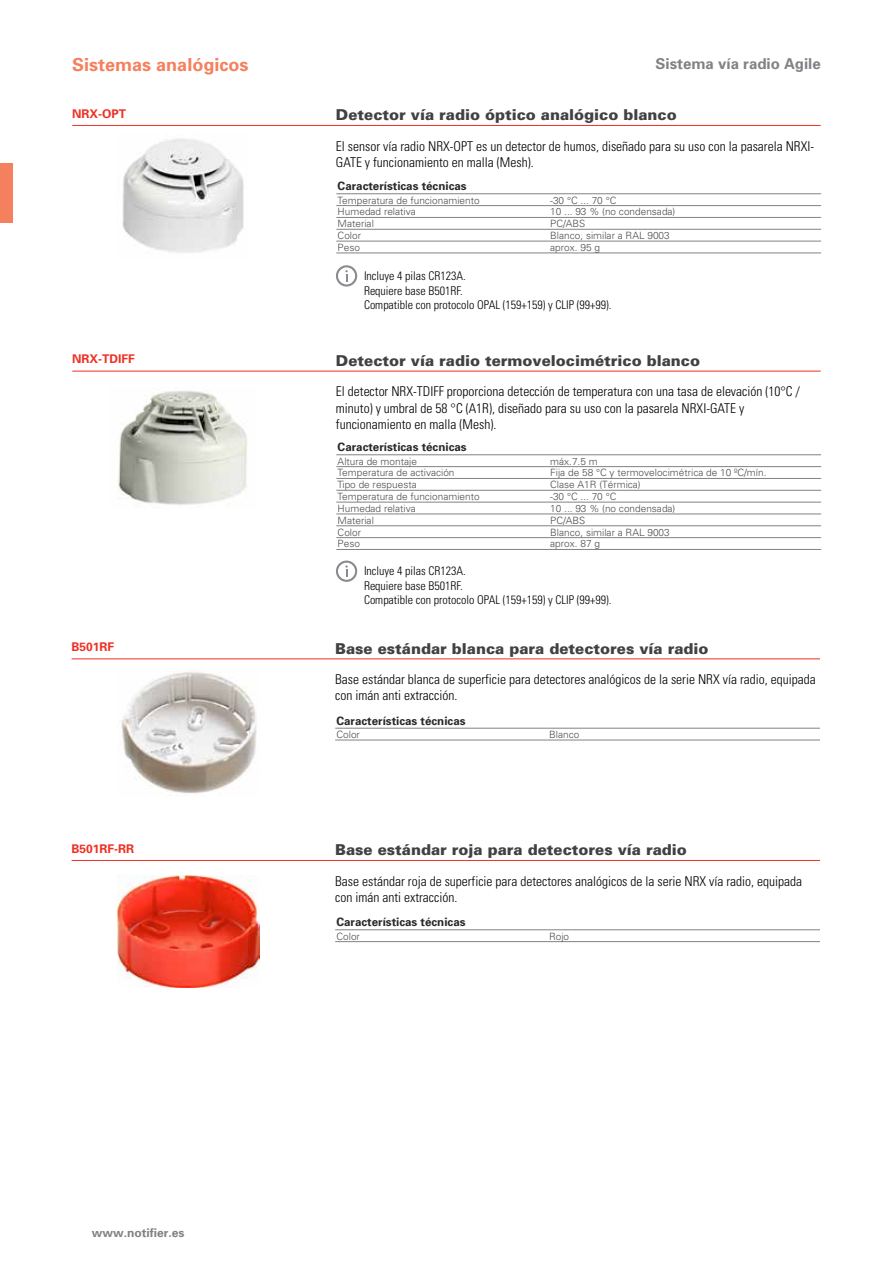
<style>
.page{position:relative;width:893px;height:1263px;background:#fff}
.page>*{position:absolute;margin:0;border:0;box-sizing:border-box;transform-origin:0 0}
.t1{font:700 18px "Univers";color:#f4805e}
.t2{font:900 15px "Univers";color:#414042}
.t3{font:700 15px "Univers";color:#808285}
.t4{font:300 condensed 13.5px/16.2px "Univers";color:#000}
.t5{font:300 condensed 12px/14.4px "Univers";color:#000}
.t6{font:700 12px "Univers";color:#ee3124}
.t7{font:700 12px "Univers";color:#808285}
.t8{font:700 11.55px "Univers";color:#292829}
.t9{font:300 10.05px "Univers";color:#4d4d4f}
</style>
<div class="page">
<div style="left:0;top:163px;width:13px;height:60px;background:#f4805e"></div>
<svg style="left:336px;top:265px;width:21px;height:22px"></svg>
<hr style="left:549px;top:193px;width:272px;height:1px;background:#808285">
<hr style="left:549px;top:205px;width:272px;height:1px;background:#808285">
<hr style="left:549px;top:217px;width:272px;height:1px;background:#808285">
<hr style="left:549px;top:229px;width:272px;height:1px;background:#808285">
<hr style="left:549px;top:241px;width:272px;height:1px;background:#808285">
<hr style="left:549px;top:253px;width:272px;height:1px;background:#808285">
<hr style="left:336px;top:193px;width:213px;height:1px;background:#808285">
<hr style="left:336px;top:205px;width:213px;height:1px;background:#808285">
<hr style="left:336px;top:217px;width:213px;height:1px;background:#808285">
<hr style="left:336px;top:229px;width:213px;height:1px;background:#808285">
<hr style="left:336px;top:241px;width:213px;height:1px;background:#808285">
<hr style="left:336px;top:253px;width:213px;height:1px;background:#808285">
<hr style="left:72px;top:125px;width:749px;height:1px;background:#ee3124">
<svg style="left:336px;top:561px;width:21px;height:21px"></svg>
<hr style="left:549px;top:454px;width:272px;height:1px;background:#808285">
<hr style="left:549px;top:466px;width:272px;height:1px;background:#808285">
<hr style="left:549px;top:478px;width:272px;height:1px;background:#808285">
<hr style="left:549px;top:490px;width:272px;height:1px;background:#808285">
<hr style="left:549px;top:502px;width:272px;height:1px;background:#808285">
<hr style="left:549px;top:514px;width:272px;height:1px;background:#808285">
<hr style="left:549px;top:525px;width:272px;height:1px;background:#808285">
<hr style="left:549px;top:537px;width:272px;height:1px;background:#808285">
<hr style="left:549px;top:549px;width:272px;height:1px;background:#808285">
<hr style="left:336px;top:454px;width:213px;height:1px;background:#808285">
<hr style="left:336px;top:466px;width:213px;height:1px;background:#808285">
<hr style="left:336px;top:478px;width:213px;height:1px;background:#808285">
<hr style="left:336px;top:490px;width:213px;height:1px;background:#808285">
<hr style="left:336px;top:502px;width:213px;height:1px;background:#808285">
<hr style="left:336px;top:514px;width:213px;height:1px;background:#808285">
<hr style="left:336px;top:525px;width:213px;height:1px;background:#808285">
<hr style="left:336px;top:537px;width:213px;height:1px;background:#808285">
<hr style="left:336px;top:549px;width:213px;height:1px;background:#808285">
<hr style="left:72px;top:371px;width:749px;height:1px;background:#ee3124">
<img style="left:122px;top:139px;width:122px;height:114px">
<img style="left:118px;top:391px;width:129px;height:114px">
<hr style="left:72px;top:860px;width:748px;height:1px;background:#ee3124">
<hr style="left:335px;top:941px;width:213px;height:1px;background:#808285">
<hr style="left:548px;top:941px;width:272px;height:1px;background:#808285">
<hr style="left:335px;top:929px;width:213px;height:1px;background:#808285">
<hr style="left:548px;top:929px;width:272px;height:1px;background:#808285">
<hr style="left:72px;top:658px;width:748px;height:1px;background:#ee3124">
<hr style="left:335px;top:740px;width:213px;height:1px;background:#808285">
<hr style="left:548px;top:740px;width:272px;height:1px;background:#808285">
<hr style="left:335px;top:728px;width:213px;height:1px;background:#808285">
<hr style="left:548px;top:728px;width:272px;height:1px;background:#808285">
<img style="left:121px;top:671px;width:136px;height:125px">
<img style="left:118px;top:875px;width:141px;height:112px">
<h1 class="t1" style="left:72px;top:53px;width:178px">Sistemas analógicos</h1>
<p class="t3" style="left:656px;top:54px;width:167px">Sistema vía radio Agile</p>
<p class="t6" style="left:72px;top:106px;width:55px">NRX-OPT</p>
<p class="t2" style="left:336px;top:105px;width:342px">Detector vía radio óptico analógico blanco</p>
<p class="t4" style="left:336px;top:138px;width:480px">El sensor vía radio NRX-OPT es un detector de humos, diseñado para su uso con la pasarela NRXI-<br>GATE y funcionamiento en malla (Mesh).</p>
<p class="t8" style="left:338px;top:179px;width:131px">Características técnicas</p>
<p class="t9" style="left:338px;top:194px;width:144px">Temperatura de funcionamiento</p>
<p class="t9" style="left:550px;top:194px;width:68px">-30 °C ... 70 °C</p>
<p class="t9" style="left:338px;top:206px;width:80px">Humedad relativa</p>
<p class="t9" style="left:550px;top:206px;width:127px">10 ... 93 % (no condensada)</p>
<p class="t9" style="left:338px;top:218px;width:38px">Material</p>
<p class="t9" style="left:550px;top:218px;width:37px">PC/ABS</p>
<p class="t9" style="left:338px;top:229px;width:25px">Color</p>
<p class="t9" style="left:550px;top:229px;width:121px">Blanco, similar a RAL 9003</p>
<p class="t9" style="left:338px;top:241px;width:24px">Peso</p>
<p class="t9" style="left:550px;top:241px;width:51px">aprox. 95 g</p>
<p class="t5" style="left:364px;top:269px;width:249px">Incluye 4 pilas CR123A.<br>Requiere base B501RF.<br>Compatible con protocolo OPAL (159+159) y CLIP (99+99).</p>
<p class="t6" style="left:72px;top:351px;width:64px">NRX-TDIFF</p>
<p class="t2" style="left:336px;top:351px;width:366px">Detector vía radio termovelocimétrico blanco</p>
<p class="t4" style="left:336px;top:383px;width:466px">El detector NRX-TDIFF proporciona detección de temperatura con una tasa de elevación (10°C / minuto) y umbral de 58 °C (A1R), diseñado para su uso con la pasarela NRXI-GATE y funcionamiento en malla (Mesh).</p>
<p class="t8" style="left:338px;top:440px;width:131px">Características técnicas</p>
<p class="t9" style="left:338px;top:455px;width:81px">Altura de montaje</p>
<p class="t9" style="left:550px;top:455px;width:49px">máx.7.5 m</p>
<p class="t9" style="left:338px;top:467px;width:118px">Temperatura de activación</p>
<p class="t9" style="left:550px;top:467px;width:218px">Fija de 58 °C y termovelocimétrica de 10 ºC/mín.</p>
<p class="t9" style="left:338px;top:478px;width:81px">Tipo de respuesta</p>
<p class="t9" style="left:550px;top:478px;width:92px">Clase A1R (Térmica)</p>
<p class="t9" style="left:338px;top:490px;width:144px">Temperatura de funcionamiento</p>
<p class="t9" style="left:550px;top:490px;width:68px">-30 °C ... 70 °C</p>
<p class="t9" style="left:338px;top:502px;width:80px">Humedad relativa</p>
<p class="t9" style="left:550px;top:502px;width:127px">10 ... 93 % (no condensada)</p>
<p class="t9" style="left:338px;top:514px;width:38px">Material</p>
<p class="t9" style="left:550px;top:514px;width:37px">PC/ABS</p>
<p class="t9" style="left:338px;top:526px;width:25px">Color</p>
<p class="t9" style="left:550px;top:526px;width:121px">Blanco, similar a RAL 9003</p>
<p class="t9" style="left:338px;top:538px;width:24px">Peso</p>
<p class="t9" style="left:550px;top:538px;width:51px">aprox. 87 g</p>
<p class="t5" style="left:364px;top:564px;width:249px">Incluye 4 pilas CR123A.<br>Requiere base B501RF.<br>Compatible con protocolo OPAL (159+159) y CLIP (99+99).</p>
<p class="t6" style="left:72px;top:639px;width:44px">B501RF</p>
<p class="t2" style="left:335px;top:639px;width:375px">Base estándar blanca para detectores vía radio</p>
<p class="t4" style="left:335px;top:671px;width:482px">Base estándar blanca de superficie para detectores analógicos de la serie NRX vía radio, equipada con imán anti extracción.</p>
<p class="t8" style="left:336px;top:713px;width:131px">Características técnicas</p>
<p class="t9" style="left:336px;top:728px;width:25px">Color</p>
<p class="t9" style="left:549px;top:728px;width:32px">Blanco</p>
<p class="t6" style="left:72px;top:840px;width:64px">B501RF-RR</p>
<p class="t2" style="left:335px;top:841px;width:353px">Base estándar roja para detectores vía radio</p>
<p class="t4" style="left:335px;top:873px;width:468px">Base estándar roja de superficie para detectores analógicos de la serie NRX vía radio, equipada con imán anti extracción.</p>
<p class="t8" style="left:336px;top:915px;width:131px">Características técnicas</p>
<p class="t9" style="left:336px;top:930px;width:25px">Color</p>
<p class="t9" style="left:549px;top:930px;width:22px">Rojo</p>
<p class="t7" style="left:92px;top:1225px;width:94px">www.notifier.es</p>
</div>
